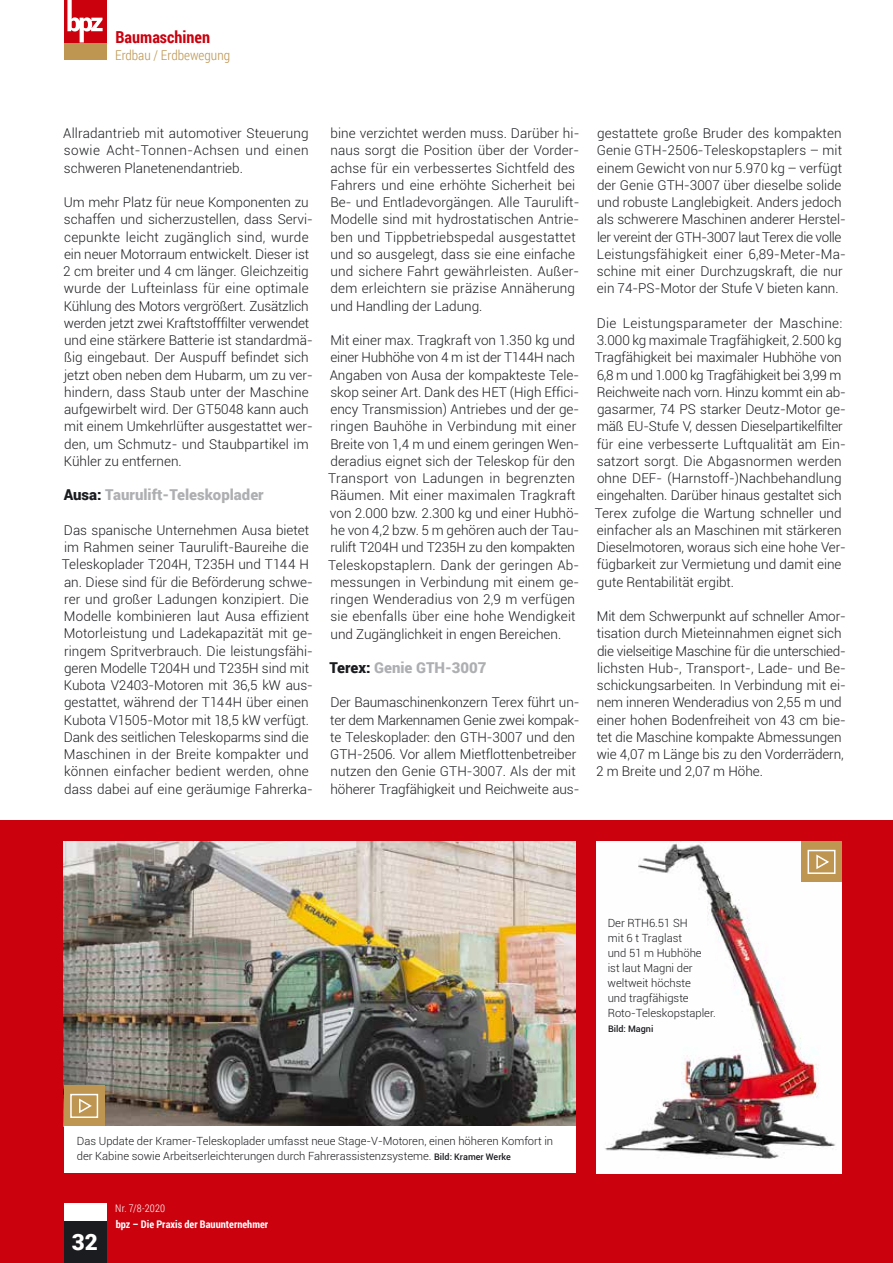
<style>
.page{position:relative;width:893px;height:1263px;background:#fff}
.page>*{position:absolute;margin:0;border:0;box-sizing:border-box;transform-origin:0 0}
.t1{font:900 22.5px "Roboto";color:#fff}
.t2{font:700 16.5px "Roboto Condensed";color:#cb010e}
.t3{font:900 15px "Roboto";color:#aeafb2}
.t4{font:300 13.5px/17.2px "Roboto";color:#1b1c20}
.t5{font:300 13.5px "Roboto Condensed";color:#be9551}
.t6{font:300 11.25px/15px "Roboto";color:#1b1c20}
.t7{font:700 10.5px "Roboto Condensed";color:#fff}
.t8{font:300 10.5px "Roboto Condensed";letter-spacing:.015em;color:#fff}
.t9{font:500 9px "Roboto";color:#1b1c20}
.s1{color:#1b1c20}
.s2{font-weight:500;font-size:9px}
</style>
<div class="page">
<div style="left:0;top:820px;width:893px;height:443px;background:#cb010e"></div>
<img style="left:64px;top:841px;width:511px;height:285px">
<div style="left:64px;top:1126px;width:511px;height:47px;background:#fff"></div>
<img style="left:597px;top:841px;width:245px;height:332px">
<div style="left:64px;top:1085px;width:41px;height:41px;background:#be9551"></div>
<div style="left:70px;top:1094px;width:28px;height:24px;background:#be9551;border:2px solid #fff"></div>
<svg style="left:79px;top:1098px;width:13px;height:16px"></svg>
<div style="left:801px;top:841px;width:41px;height:41px;background:#be9551"></div>
<div style="left:807px;top:850px;width:28px;height:24px;background:#be9551;border:2px solid #fff"></div>
<svg style="left:816px;top:854px;width:13px;height:15px"></svg>
<div style="left:64px;top:43px;width:42px;height:17px;background:#be9551"></div>
<div style="left:64px;top:0;width:42px;height:43px;background:#cb010e"></div>
<svg style="left:67px;top:0;width:36px;height:43px"></svg>
<div style="left:64px;top:1220px;width:42px;height:43px;background:#1b1c20"></div>
<div style="left:64px;top:1203px;width:42px;height:17px;background:#fff"></div>
<p class="t2" style="left:115px;top:25px;width:96px">Baumaschinen</p>
<p class="t5" style="left:115px;top:45px;width:117px">Erdbau / Erdbewegung</p>
<p class="t4" style="left:63px;top:124px;width:247px;text-align:justify">Allradantrieb mit automotiver Steuerung sowie Acht-Tonnen-Achsen und einen schweren Planetenendantrieb.</p>
<p class="t4" style="left:63px;top:193px;width:251px">Um mehr Platz für neue Komponenten zu schaffen und sicherzustellen, dass Servi&shy;cepunkte leicht zugänglich sind, wurde ein neuer Motorraum entwickelt. Dieser ist 2 cm breiter und 4 cm länger. Gleichzeitig wurde der Lufteinlass für eine optimale Kühlung des Motors vergrößert. Zusätzlich werden jetzt zwei Kraftstofffilter verwendet und eine stärkere Batterie ist standardmä&shy;ßig eingebaut. Der Auspuff befindet sich jetzt oben neben dem Hubarm, um zu ver&shy;hindern, dass Staub unter der Maschine aufgewirbelt wird. Der GT5048 kann auch mit einem Umkehrlüfter ausgestattet wer&shy;den, um Schmutz- und Staubpartikel im Kühler zu entfernen.</p>
<p class="t3" style="left:64px;top:484px;width:202px"><span class="s1">Ausa:</span> Taurulift-Teleskoplader</p>
<p class="t4" style="left:62px;top:521px;width:253px">Das spanische Unternehmen Ausa bietet im Rahmen seiner Taurulift-Baureihe die Teleskoplader T204H, T235H und T144 H an. Diese sind für die Beförderung schwe&shy;rer und großer Ladungen konzipiert. Die Modelle kombinieren laut Ausa effizient Motorleistung und Ladekapazität mit ge&shy;ringem Spritverbrauch. Die leistungsfähi&shy;geren Modelle T204H und T235H sind mit Kubota V2403-Motoren mit 36,5 kW aus&shy;gestattet, während der T144H über einen Kubota V1505-Motor mit 18,5 kW verfügt.<br>Dank des seitlichen Teleskoparms sind die Maschinen in der Breite kompakter und können einfacher bedient werden, ohne dass dabei auf eine geräumige Fahrerka-</p>
<p class="t4" style="left:330px;top:124px;width:251px">bine verzichtet werden muss. Darüber hi&shy;naus sorgt die Position über der Vorder&shy;achse für ein verbessertes Sichtfeld des Fahrers und eine erhöhte Sicherheit bei Be- und Entladevorgängen. Alle Taurulift-Modelle sind mit hydrostatischen Antrie&shy;ben und Tippbetriebspedal ausgestattet und so ausgelegt, dass sie eine einfache und sichere Fahrt gewährleisten. Außer&shy;dem erleichtern sie präzise Annäherung und Handling der Ladung.</p>
<p class="t4" style="left:328px;top:331px;width:252px">Mit einer max. Tragkraft von 1.350 kg und einer Hubhöhe von 4 m ist der T144H nach Angaben von Ausa der kompakteste Tele&shy;skop seiner Art. Dank des HET (High Effici&shy;ency Transmission) Antriebes und der ge&shy;ringen Bauhöhe in Verbindung mit einer Breite von 1,4 m und einem geringen Wen&shy;deradius eignet sich der Teleskop für den Transport von Ladungen in begrenzten Räumen. Mit einer maximalen Tragkraft von 2.000 bzw. 2.300 kg und einer Hubhö&shy;he von 4,2 bzw. 5 m gehören auch der Tau&shy;rulift T204H und T235H zu den kompakten Teleskopstaplern. Dank der geringen Ab&shy;messungen in Verbindung mit einem ge&shy;ringen Wenderadius von 2,9 m verfügen sie ebenfalls über eine hohe Wendigkeit und Zugänglichkeit in engen Bereichen.</p>
<p class="t3" style="left:329px;top:657px;width:159px"><span class="s1">Terex:</span> Genie GTH-3007</p>
<p class="t4" style="left:330px;top:693px;width:251px">Der Baumaschinenkonzern Terex führt un&shy;ter dem Markennamen Genie zwei kompak&shy;te Teleskoplader: den GTH-3007 und den GTH-2506. Vor allem Mietflottenbetreiber nutzen den Genie GTH-3007. Als der mit höherer Tragfähigkeit und Reichweite aus-</p>
<p class="t4" style="left:597px;top:124px;width:251px">gestattete große Bruder des kompakten Genie GTH-2506-Teleskopstaplers – mit einem Gewicht von nur 5.970 kg – verfügt der Genie GTH-3007 über dieselbe solide und robuste Langlebigkeit. Anders jedoch als schwerere Maschinen anderer Herstel&shy;ler vereint der GTH-3007 laut Terex die volle Leistungsfähigkeit einer 6,89-Meter-Ma&shy;schine mit einer Durchzugskraft, die nur ein 74-PS-Motor der Stufe V bieten kann.</p>
<p class="t4" style="left:595px;top:314px;width:253px">Die Leistungsparameter der Maschine:<br>3.000 kg maximale Tragfähigkeit, 2.500 kg Tragfähigkeit bei maximaler Hubhöhe von 6,8 m und 1.000 kg Tragfähigkeit bei 3,99 m Reichweite nach vorn. Hinzu kommt ein ab&shy;gasarmer, 74 PS starker Deutz-Motor ge&shy;mäß EU-Stufe V, dessen Dieselpartikelfilter für eine verbesserte Luftqualität am Ein&shy;satzort sorgt. Die Abgasnormen werden ohne DEF- (Harnstoff-)Nachbehandlung eingehalten. Darüber hinaus gestaltet sich Terex zufolge die Wartung schneller und einfacher als an Maschinen mit stärkeren Dieselmotoren, woraus sich eine hohe Ver&shy;fügbarkeit zur Vermietung und damit eine gute Rentabilität ergibt.</p>
<p class="t4" style="left:596px;top:607px;width:251px">Mit dem Schwerpunkt auf schneller Amor&shy;tisation durch Mieteinnahmen eignet sich die vielseitige Maschine für die unterschied&shy;lichsten Hub-, Transport-, Lade- und Be&shy;schickungsarbeiten. In Verbindung mit ei&shy;nem inneren Wenderadius von 2,55 m und einer hohen Bodenfreiheit von 43 cm bie&shy;tet die Maschine kompakte Abmessungen wie 4,07 m Länge bis zu den Vorderrädern, 2 m Breite und 2,07 m Höhe.</p>
<p class="t6" style="left:77px;top:1133px;width:478px">Das Update der Kramer-Teleskoplader umfasst neue Stage-V-Motoren, einen höheren Komfort in der Kabine sowie Arbeitserleichterungen durch Fahrerassistenzsysteme. <span class="s2">Bild: Kramer Werke</span></p>
<h1 class="t1" style="left:72px;top:1226px;width:28px">32</h1>
<p class="t8" style="left:115px;top:1201px;width:51px">Nr. 7/8-2020</p>
<p class="t7" style="left:116px;top:1217px;width:154px">bpz – Die Praxis der Bauunternehmer</p>
<p class="t6" style="left:608px;top:915px;width:110px">Der RTH6.51 SH<br>mit 6 t Traglast<br>und 51 m Hubhöhe ist laut Magni der weltweit höchste<br>und tragfähigste<br>Roto-Teleskopstapler.</p>
<p class="t9" style="left:608px;top:1022px;width:47px">Bild: Magni</p>
</div>
